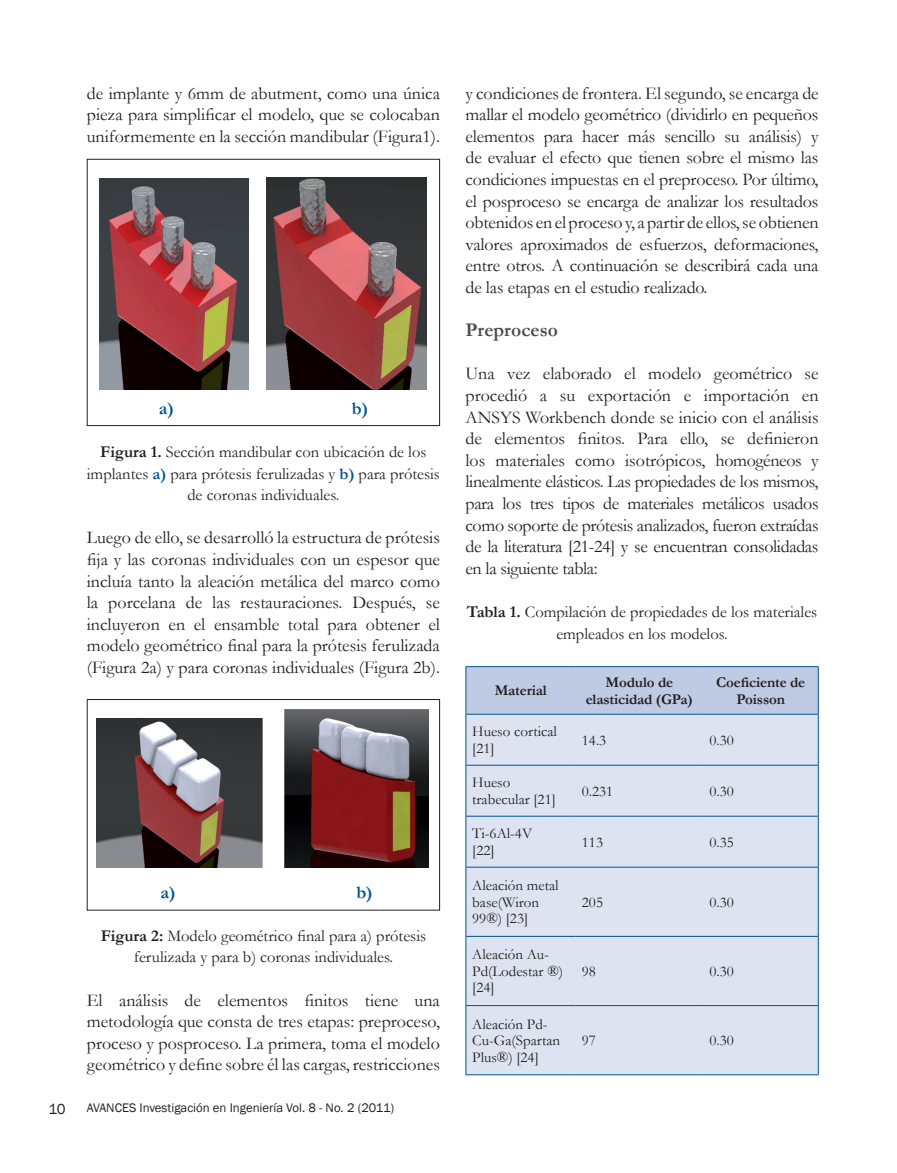
<style>
.page{position:relative;width:897px;height:1173px;background:#fff}
.page>*{position:absolute;margin:0;border:0;box-sizing:border-box;transform-origin:0 0}
.t1{font:700 19.5px "Garamond";color:#4b4c4d}
.t2{font:18px/21.6px "Garamond";color:#231f20;text-align:justify}
.t3{font:700 18px "Garamond";color:#005595}
.t4{font:16.5px/21.6px "Garamond";color:#231f20;text-align:center}
.t5{font:15px/16.5px "Garamond";color:#231f20}
.t6{font:700 15px/16.5px "Garamond";letter-spacing:-.01em;color:#231f20;text-align:center}
.t7{font:15px "Franklin Gothic";color:#231f20}
.t8{font:12.75px "Franklin Gothic";color:#231f20}
.s1{font-weight:700}
.s2{font-weight:700;color:#005595}
</style>
<div class="page">
<div style="left:466px;top:667px;width:351px;height:47px;background:#bfcbe3"></div>
<div style="left:466px;top:715px;width:351px;height:359px;background:#dde3f0"></div>
<hr style="left:465px;top:666px;width:110px;height:1px;background:#005595">
<hr style="left:465px;top:667px;width:1px;height:47px;background:#005595">
<hr style="left:575px;top:666px;width:128px;height:1px;background:#005595">
<hr style="left:703px;top:666px;width:115px;height:1px;background:#005595">
<hr style="left:817px;top:667px;width:1px;height:47px;background:#005595">
<hr style="left:465px;top:714px;width:110px;height:1px;background:#005595">
<hr style="left:465px;top:714px;width:1px;height:51px;background:#005595">
<hr style="left:575px;top:714px;width:128px;height:1px;background:#005595">
<hr style="left:703px;top:714px;width:115px;height:1px;background:#005595">
<hr style="left:817px;top:714px;width:1px;height:51px;background:#005595">
<hr style="left:465px;top:765px;width:110px;height:1px;background:#005595">
<hr style="left:465px;top:765px;width:1px;height:51px;background:#005595">
<hr style="left:575px;top:765px;width:128px;height:1px;background:#005595">
<hr style="left:703px;top:765px;width:115px;height:1px;background:#005595">
<hr style="left:817px;top:765px;width:1px;height:51px;background:#005595">
<hr style="left:465px;top:816px;width:110px;height:1px;background:#005595">
<hr style="left:465px;top:816px;width:1px;height:51px;background:#005595">
<hr style="left:575px;top:816px;width:128px;height:1px;background:#005595">
<hr style="left:703px;top:816px;width:115px;height:1px;background:#005595">
<hr style="left:817px;top:816px;width:1px;height:51px;background:#005595">
<hr style="left:465px;top:867px;width:110px;height:1px;background:#005595">
<hr style="left:465px;top:867px;width:1px;height:69px;background:#005595">
<hr style="left:575px;top:867px;width:128px;height:1px;background:#005595">
<hr style="left:703px;top:867px;width:115px;height:1px;background:#005595">
<hr style="left:817px;top:867px;width:1px;height:69px;background:#005595">
<hr style="left:465px;top:936px;width:110px;height:1px;background:#005595">
<hr style="left:465px;top:937px;width:1px;height:68px;background:#005595">
<hr style="left:575px;top:936px;width:128px;height:1px;background:#005595">
<hr style="left:703px;top:936px;width:115px;height:1px;background:#005595">
<hr style="left:817px;top:937px;width:1px;height:68px;background:#005595">
<hr style="left:465px;top:1005px;width:110px;height:1px;background:#005595">
<hr style="left:465px;top:1006px;width:1px;height:68px;background:#005595">
<hr style="left:575px;top:1005px;width:128px;height:1px;background:#005595">
<hr style="left:703px;top:1005px;width:115px;height:1px;background:#005595">
<hr style="left:817px;top:1006px;width:1px;height:68px;background:#005595">
<hr style="left:465px;top:1074px;width:110px;height:1px;background:#005595">
<hr style="left:575px;top:1074px;width:128px;height:1px;background:#005595">
<hr style="left:703px;top:1074px;width:115px;height:1px;background:#005595">
<img style="left:96px;top:718px;width:166px;height:149px">
<img style="left:284px;top:710px;width:144px;height:157px">
<div style="left:87px;top:159px;width:353px;height:267px;border:1px solid #231f20"></div>
<img style="left:100px;top:179px;width:148px;height:210px">
<img style="left:267px;top:178px;width:159px;height:211px">
<div style="left:87px;top:699px;width:353px;height:211px;border:1px solid #231f20"></div>
<p class="t2" style="left:87px;top:82px;width:354px">de implante y 6mm de abutment, como una única pieza para simplificar el modelo, que se colocaban uniformemente en la sección mandibular (Figura1).</p>
<p class="t3" style="left:159px;top:396px;width:16px">a)</p>
<p class="t3" style="left:352px;top:396px;width:18px">b)</p>
<p class="t4" style="left:87px;top:440px;width:354px"><span class="s1">Figura 1.</span> Sección mandibular con ubicación de los implantes <span class="s2">a)</span> para prótesis ferulizadas y <span class="s2">b)</span> para prótesis de coronas individuales.</p>
<p class="t2" style="left:87px;top:526px;width:354px">Luego de ello, se desarrolló la estructura de prótesis fija y las coronas individuales con un espesor que incluía tanto la aleación metálica del marco como la porcelana de las restauraciones. Después, se incluyeron en el ensamble total para obtener el modelo geométrico final para la prótesis ferulizada (Figura 2a) y para coronas individuales (Figura 2b).</p>
<p class="t3" style="left:160px;top:879px;width:16px">a)</p>
<p class="t3" style="left:356px;top:879px;width:18px">b)</p>
<p class="t4" style="left:101px;top:924px;width:327px"><span class="s1">Figura 2:</span> Modelo geométrico final para a) prótesis ferulizada y para b) coronas individuales.</p>
<p class="t2" style="left:87px;top:988px;width:354px">El análisis de elementos finitos tiene una metodología que consta de tres etapas: preproceso, proceso y posproceso. La primera, toma el modelo geométrico y define sobre él las cargas, restricciones</p>
<p class="t7" style="left:48px;top:1099px;width:19px">10</p>
<p class="t8" style="left:87px;top:1100px;width:309px">AVANCES Investigación en Ingeniería Vol. 8 - No. 2 (2011)</p>
<p class="t2" style="left:465px;top:82px;width:354px">y condiciones de frontera. El segundo, se encarga de mallar el modelo geométrico (dividirlo en pequeños elementos para hacer más sencillo su análisis) y de evaluar el efecto que tienen sobre el mismo las condiciones impuestas en el preproceso. Por último, el posproceso se encarga de analizar los resultados obtenidos en el proceso y, a partir de ellos, se obtienen valores aproximados de esfuerzos, deformaciones, entre otros. A continuación se describirá cada una de las etapas en el estudio realizado.</p>
<p class="t1" style="left:465px;top:317px;width:94px">Preproceso</p>
<p class="t2" style="left:465px;top:362px;width:354px">Una vez elaborado el modelo geométrico se procedió a su exportación e importación en ANSYS Workbench donde se inicio con el análisis de elementos finitos. Para ello, se definieron los materiales como isotrópicos, homogéneos y linealmente elásticos. Las propiedades de los mismos, para los tres tipos de materiales metálicos usados como soporte de prótesis analizados, fueron extraídas de la literatura [21-24] y se encuentran consolidadas en la siguiente tabla:</p>
<p class="t4" style="left:467px;top:601px;width:352px"><span class="s1">Tabla 1.</span> Compilación de propiedades de los materiales empleados en los modelos.</p>
<p class="t6" style="left:494px;top:682px;width:54px">Material</p>
<p class="t6" style="left:585px;top:674px;width:109px">Modulo de elasticidad (GPa)</p>
<p class="t6" style="left:716px;top:674px;width:91px">Coeficiente de<br>Poisson</p>
<p class="t5" style="left:472px;top:723px;width:86px">Hueso cortical [21]</p>
<p class="t5" style="left:582px;top:731px;width:26px">14.3</p>
<p class="t5" style="left:709px;top:731px;width:26px">0.30</p>
<p class="t5" style="left:472px;top:774px;width:85px">Hueso trabecular [21]</p>
<p class="t5" style="left:582px;top:782px;width:33px">0.231</p>
<p class="t5" style="left:709px;top:782px;width:26px">0.30</p>
<p class="t5" style="left:472px;top:825px;width:61px">Ti-6Al-4V [22]</p>
<p class="t5" style="left:582px;top:833px;width:23px">113</p>
<p class="t5" style="left:709px;top:833px;width:26px">0.35</p>
<p class="t5" style="left:472px;top:877px;width:88px">Aleación metal base(Wiron<br>99®) [23]</p>
<p class="t5" style="left:582px;top:893px;width:23px">205</p>
<p class="t5" style="left:709px;top:893px;width:26px">0.30</p>
<p class="t5" style="left:472px;top:946px;width:92px">Aleación Au-<br>Pd(Lodestar ®) [24]</p>
<p class="t5" style="left:472px;top:1015px;width:89px">Aleación Pd-<br>Cu-Ga(Spartan<br>Plus®) [24]</p>
<p class="t5" style="left:582px;top:962px;width:16px">98</p>
<p class="t5" style="left:709px;top:962px;width:26px">0.30</p>
<p class="t5" style="left:582px;top:1032px;width:16px">97</p>
<p class="t5" style="left:709px;top:1032px;width:26px">0.30</p>
</div>
